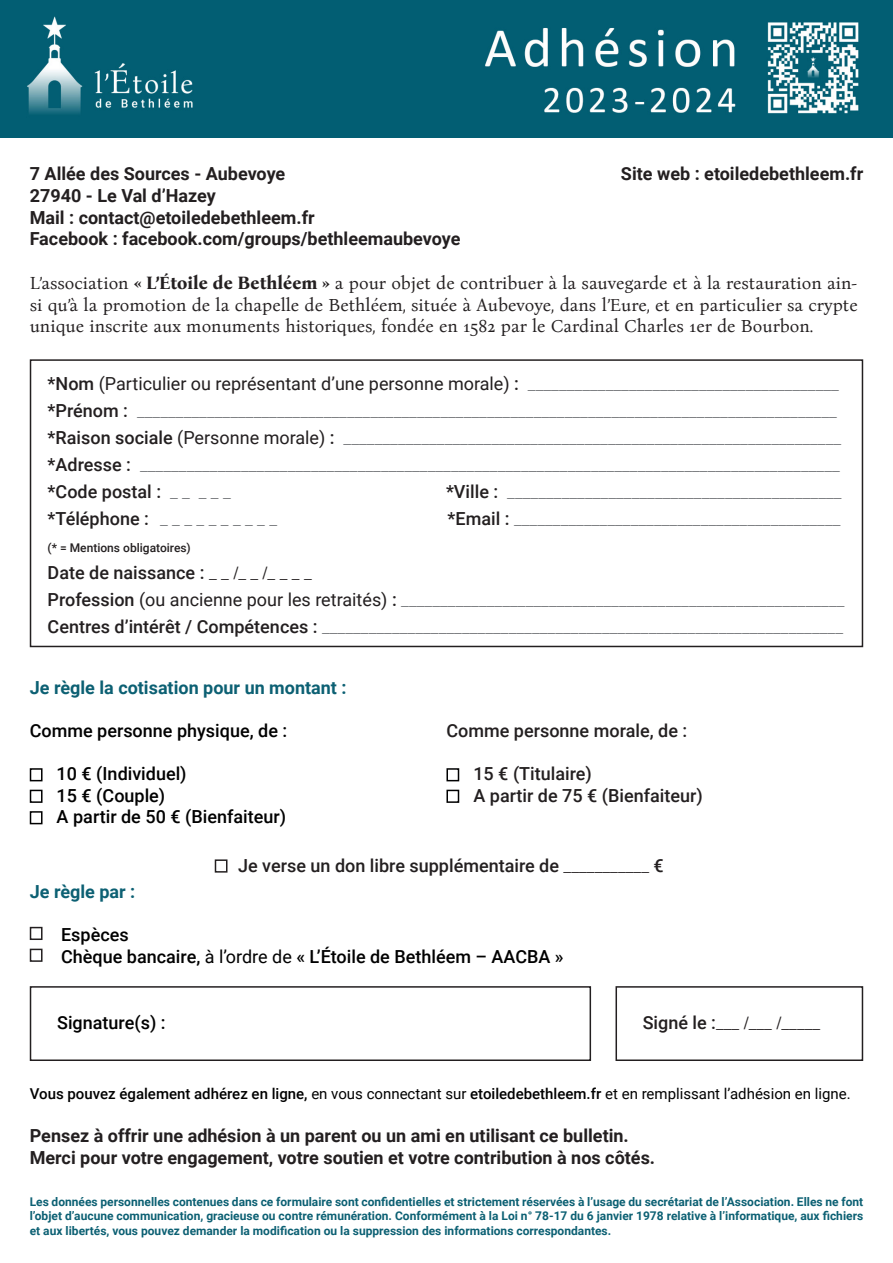
<style>
.page{position:relative;width:893px;height:1263px;background:#fff}
.page>*{position:absolute;margin:0;border:0;box-sizing:border-box;transform-origin:0 0}
.t1{font:300 18px "Roboto";color:#727477}
.t2{font:700 18px "Roboto";color:#231f20}
.t3{font:18px/21.6px "Bona Nova";color:#231f20;text-align:justify}
.t4{font:500 18px "Roboto";color:#231f20}
.t5{font:500 18px "Roboto";color:#000}
.t6{font:18px "Roboto";color:#231f20}
.t7{font:700 18px "Roboto";color:#0c6073}
.t8{font:300 18px "Roboto";color:#231f20}
.t9{font:500 15px "Roboto";color:#000}
.t10{font:700 12px/14.4px "Roboto";color:#0c6073;text-align:justify}
.t11{font:500 12px "Roboto";color:#231f20}
.s1{font-weight:700}
.s2{font-weight:500}
.s3{font-weight:300;color:#727477}
.s4{font-weight:500;color:#231f20}
.s5{font-weight:400;color:#231f20}
.s6{font-weight:300}
.s7{font-family:"Times New Roman";font-weight:700}
.s8{font-weight:400}
</style>
<div class="page">
<div style="left:30px;top:359px;width:833px;height:288px;border:2px solid #231f20"></div>
<div style="left:30px;top:986px;width:561px;height:75px;border:2px solid #231f20"></div>
<div style="left:615px;top:986px;width:248px;height:75px;border:2px solid #231f20"></div>
<div style="left:30px;top:790px;width:13px;height:13px;border:2px solid #000001"></div>
<div style="left:446px;top:790px;width:13px;height:13px;border:2px solid #000001"></div>
<div style="left:30px;top:768px;width:13px;height:13px;border:2px solid #000001"></div>
<div style="left:446px;top:768px;width:13px;height:13px;border:2px solid #000001"></div>
<div style="left:30px;top:811px;width:13px;height:13px;border:2px solid #000001"></div>
<div style="left:215px;top:859px;width:12px;height:14px;border:2px solid #231f20"></div>
<div style="left:30px;top:927px;width:13px;height:13px;border:2px solid #231f20"></div>
<div style="left:30px;top:949px;width:13px;height:13px;border:2px solid #231f20"></div>
<img style="left:0;top:0;width:893px;height:138px">
<p class="t2" style="left:30px;top:161px;width:257px">7 Allée des Sources - Aubevoye</p>
<p class="t2" style="left:30px;top:183px;width:188px">27940 - Le Val d’Hazey</p>
<p class="t2" style="left:30px;top:205px;width:286px">Mail : contact@etoiledebethleem.fr</p>
<p class="t2" style="left:30px;top:226px;width:432px">Facebook : facebook.com/groups/bethleemaubevoye</p>
<p class="t2" style="left:621px;top:161px;width:244px">Site web : etoiledebethleem.fr</p>
<p class="t3" style="left:30px;top:272px;width:829px">L’association <span class="s1">« L’Étoile de Bethléem »</span> a pour objet de contribuer à la sauvegarde et à la restauration ain&shy;si qu’à la promotion de la chapelle de Bethléem, située à Aubevoye, dans l’Eure, et en particulier sa crypte unique inscrite aux monuments historiques, fondée en 1582 par le Cardinal Charles 1er de Bourbon.</p>
<p class="t6" style="left:48px;top:371px;width:793px"><span class="s2">*Nom</span> (Particulier ou représentant d’une personne morale) <span class="s2">:</span> <span class="s3">________________________________________</span></p>
<p class="t1" style="left:48px;top:398px;width:791px"><span class="s4">*Prénom :</span> __________________________________________________________________________________________</p>
<p class="t1" style="left:48px;top:425px;width:795px"><span class="s4">*Raison sociale</span> <span class="s5">(Personne morale)</span> <span class="s4">:</span> ________________________________________________________________</p>
<p class="t1" style="left:48px;top:452px;width:794px"><span class="s4">*Adresse :</span> __________________________________________________________________________________________</p>
<p class="t4" style="left:48px;top:479px;width:185px">*Code postal : <span class="s3">_ _ _ _ _</span></p>
<p class="t1" style="left:446px;top:479px;width:397px"><span class="s4">*Ville :</span> ___________________________________________</p>
<p class="t4" style="left:48px;top:506px;width:231px">*Téléphone : <span class="s3">_ _ _ _ _ _ _ _ _ _</span></p>
<p class="t1" style="left:448px;top:506px;width:395px"><span class="s4">*Email :</span> __________________________________________</p>
<p class="t11" style="left:48px;top:539px;width:145px">(* = Mentions obligatoires)</p>
<p class="t4" style="left:48px;top:560px;width:266px">Date de naissance : <span class="s6">_ _</span> <span class="s7">/</span><span class="s6">_ _</span> <span class="s7">/</span><span class="s6">_ _ _ _</span></p>
<p class="t1" style="left:48px;top:587px;width:798px"><span class="s4">Profession</span> <span class="s5">(ou ancienne pour les retraités)</span> <span class="s4">:</span> _________________________________________________________</p>
<p class="t1" style="left:48px;top:614px;width:797px"><span class="s4">Centres d’intérêt / Compétences :</span> ___________________________________________________________________</p>
<p class="t7" style="left:30px;top:675px;width:318px">Je règle la cotisation pour un montant :</p>
<p class="t5" style="left:30px;top:718px;width:259px">Comme personne physique, de :</p>
<p class="t5" style="left:57px;top:761px;width:132px">10 € (Individuel)</p>
<p class="t5" style="left:57px;top:783px;width:110px">15 € (Couple)</p>
<p class="t5" style="left:57px;top:804px;width:231px">A partir de 50 € (Bienfaiteur)</p>
<p class="t4" style="left:446px;top:718px;width:242px">Comme personne morale, de :</p>
<p class="t4" style="left:473px;top:761px;width:120px">15 € (Titulaire)</p>
<p class="t4" style="left:473px;top:783px;width:231px">A partir de 75 € (Bienfaiteur)</p>
<p class="t4" style="left:238px;top:853px;width:427px">Je verse un don libre supplémentaire de <span class="s6">___________</span> €</p>
<p class="t7" style="left:30px;top:879px;width:107px">Je règle par :</p>
<p class="t5" style="left:61px;top:922px;width:69px">Espèces</p>
<p class="t5" style="left:61px;top:944px;width:504px">Chèque bancaire, <span class="s8">à l’ordre de</span> « L’Étoile de Bethléem – AACBA »</p>
<p class="t5" style="left:57px;top:1010px;width:110px">Signature(s) :</p>
<p class="t8" style="left:643px;top:1010px;width:179px"><span class="s2">Signé le :</span>___ <span class="s7">/</span>___ <span class="s7">/</span>_____</p>
<p class="t9" style="left:30px;top:1083px;width:822px">Vous pouvez également adhérez en ligne, <span class="s8">en vous connectant sur</span> etoiledebethleem.fr <span class="s8">et en remplissant l’adhésion en ligne.</span></p>
<p class="t2" style="left:30px;top:1123px;width:601px">Pensez à offrir une adhésion à un parent ou un ami en utilisant ce bulletin.</p>
<p class="t2" style="left:30px;top:1144px;width:627px">Merci pour votre engagement, votre soutien et votre contribution à nos côtés.</p>
<p class="t10" style="left:30px;top:1194px;width:835px">Les données personnelles contenues dans ce formulaire sont confidentielles et strictement réservées à l’usage du secrétariat de l’Association. Elles ne font l’objet d’aucune communication, gracieuse ou contre rémunération. Conformément à la Loi n° 78-17 du 6 janvier 1978 relative à l’informatique, aux fichiers et aux libertés, vous pouvez demander la modification ou la suppression des informations correspondantes.</p>
</div>
